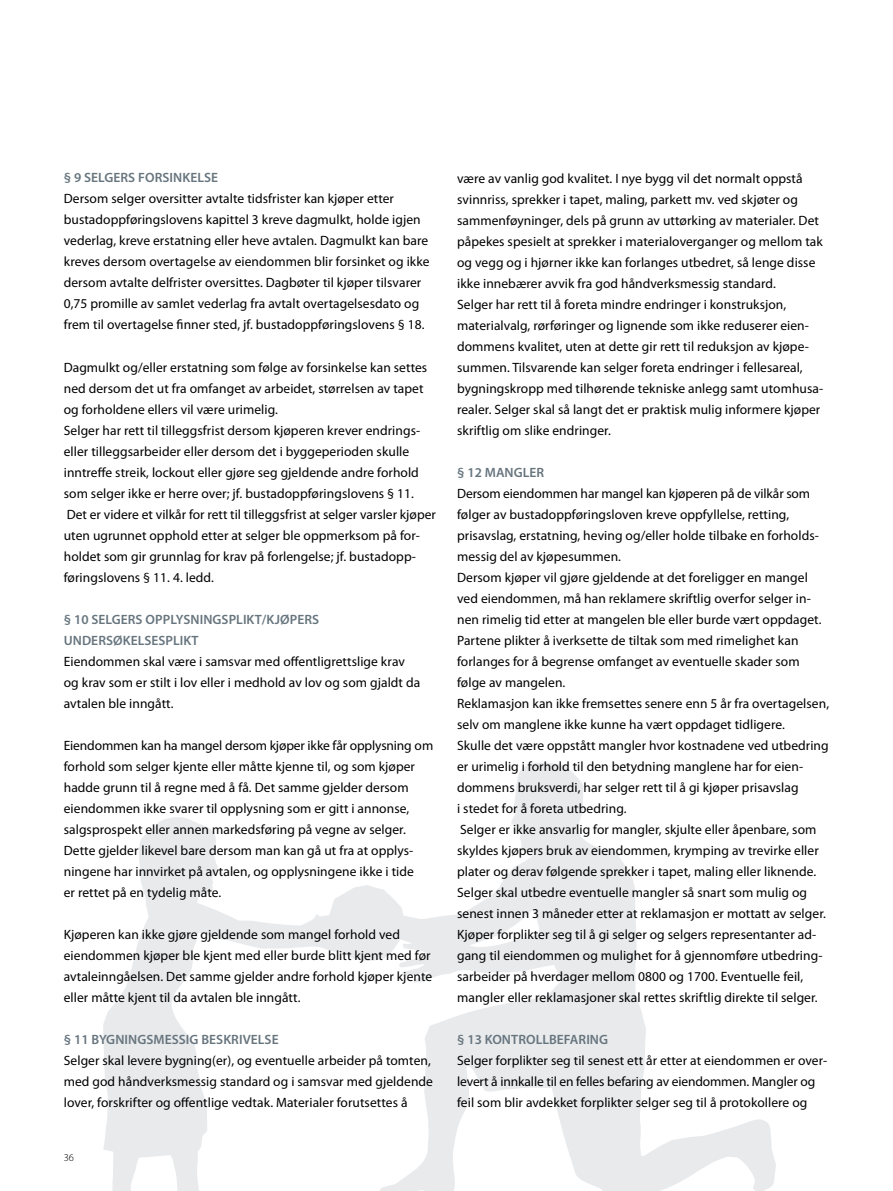
<style>
.page{position:relative;width:893px;height:1191px;background:#fff}
.page>*{position:absolute;margin:0;border:0;box-sizing:border-box;transform-origin:0 0}
.t1{font:13.5px/21px "Myriad Pro";letter-spacing:.005em;color:#000}
.t2{font:600 13.5px/21px "Myriad Pro";letter-spacing:.005em;color:#67757e}
.t3{font:300 10.5px "Myriad Pro";color:#000}
</style>
<div class="page">
<svg style="left:103px;top:763px;width:673px;height:428px"></svg>
<p class="t2" style="left:64px;top:168px;width:156px">§ 9 SELGERS FORSINKELSE</p>
<p class="t1" style="left:64px;top:189px;width:367px">Dersom selger oversitter avtalte tidsfrister kan kjøper etter bustadoppføringslovens kapittel 3 kreve dagmulkt, holde igjen vederlag, kreve erstatning eller heve avtalen. Dagmulkt kan bare kreves dersom overtagelse av eiendommen blir forsinket og ikke dersom avtalte delfrister oversittes. Dagbøter til kjøper tilsvarer 0,75 promille av samlet vederlag fra avtalt overtagelsesdato og frem til overtagelse finner sted, jf. bustadoppføringslovens § 18.</p>
<p class="t1" style="left:64px;top:357px;width:374px">Dagmulkt og/eller erstatning som følge av forsinkelse kan settes ned dersom det ut fra omfanget av arbeidet, størrelsen av tapet og forholdene ellers vil være urimelig.<br>Selger har rett til tilleggsfrist dersom kjøperen krever endrings&shy;eller tilleggsarbeider eller dersom det i byggeperioden skulle inntreffe streik, lockout eller gjøre seg gjeldende andre forhold som selger ikke er herre over; jf. bustadoppføringslovens § 11.<br>Det er videre et vilkår for rett til tilleggsfrist at selger varsler kjøper uten ugrunnet opphold etter at selger ble oppmerksom på for&shy;holdet som gir grunnlag for krav på forlengelse; jf. bustadopp&shy;føringslovens § 11. 4. ledd.</p>
<p class="t2" style="left:64px;top:609px;width:257px">§ 10 SELGERS OPPLYSNINGSPLIKT/KJØPERS<br>UNDERSØKELSESPLIKT</p>
<p class="t1" style="left:64px;top:651px;width:358px">Eiendommen skal være i samsvar med offentligrettslige krav og krav som er stilt i lov eller i medhold av lov og som gjaldt da avtalen ble inngått.</p>
<p class="t1" style="left:64px;top:735px;width:371px">Eiendommen kan ha mangel dersom kjøper ikke får opplysning om forhold som selger kjente eller måtte kjenne til, og som kjøper hadde grunn til å regne med å få. Det samme gjelder dersom eiendommen ikke svarer til opplysning som er gitt i annonse, salgsprospekt eller annen markedsføring på vegne av selger.<br>Dette gjelder likevel bare dersom man kan gå ut fra at opplys&shy;ningene har innvirket på avtalen, og opplysningene ikke i tide<br>er rettet på en tydelig måte.</p>
<p class="t1" style="left:64px;top:924px;width:370px">Kjøperen kan ikke gjøre gjeldende som mangel forhold ved eiendommen kjøper ble kjent med eller burde blitt kjent med før avtaleinngåelsen. Det samme gjelder andre forhold kjøper kjente eller måtte kjent til da avtalen ble inngått.</p>
<p class="t2" style="left:64px;top:1029px;width:216px">§ 11 BYGNINGSMESSIG BESKRIVELSE</p>
<p class="t1" style="left:64px;top:1050px;width:371px">Selger skal levere bygning(er), og eventuelle arbeider på tomten, med god håndverksmessig standard og i samsvar med gjeldende lover, forskrifter og offentlige vedtak. Materialer forutsettes å</p>
<p class="t3" style="left:64px;top:1151px;width:12px">36</p>
<p class="t1" style="left:457px;top:168px;width:368px">være av vanlig god kvalitet. I nye bygg vil det normalt oppstå svinnriss, sprekker i tapet, maling, parkett mv. ved skjøter og sammenføyninger, dels på grunn av uttørking av materialer. Det påpekes spesielt at sprekker i materialoverganger og mellom tak og vegg og i hjørner ikke kan forlanges utbedret, så lenge disse ikke innebærer avvik fra god håndverksmessig standard.<br>Selger har rett til å foreta mindre endringer i konstruksjon, materialvalg, rørføringer og lignende som ikke reduserer eien&shy;dommens kvalitet, uten at dette gir rett til reduksjon av kjøpe&shy;summen. Tilsvarende kan selger foreta endringer i fellesareal, bygningskropp med tilhørende tekniske anlegg samt utomhusa&shy;realer. Selger skal så langt det er praktisk mulig informere kjøper skriftlig om slike endringer.</p>
<p class="t2" style="left:457px;top:462px;width:89px">§ 12 MANGLER</p>
<p class="t1" style="left:457px;top:483px;width:374px">Dersom eiendommen har mangel kan kjøperen på de vilkår som følger av bustadoppføringsloven kreve oppfyllelse, retting, prisavslag, erstatning, heving og/eller holde tilbake en forholds&shy;messig del av kjøpesummen.<br>Dersom kjøper vil gjøre gjeldende at det foreligger en mangel ved eiendommen, må han reklamere skriftlig overfor selger in&shy;nen rimelig tid etter at mangelen ble eller burde vært oppdaget.<br>Partene plikter å iverksette de tiltak som med rimelighet kan forlanges for å begrense omfanget av eventuelle skader som følge av mangelen.<br>Reklamasjon kan ikke fremsettes senere enn 5 år fra overtagelsen, selv om manglene ikke kunne ha vært oppdaget tidligere.<br>Skulle det være oppstått mangler hvor kostnadene ved utbedring er urimelig i forhold til den betydning manglene har for eien&shy;dommens bruksverdi, har selger rett til å gi kjøper prisavslag<br>i stedet for å foreta utbedring.<br>Selger er ikke ansvarlig for mangler, skjulte eller åpenbare, som skyldes kjøpers bruk av eiendommen, krymping av trevirke eller plater og derav følgende sprekker i tapet, maling eller liknende.<br>Selger skal utbedre eventuelle mangler så snart som mulig og senest innen 3 måneder etter at reklamasjon er mottatt av selger.<br>Kjøper forplikter seg til å gi selger og selgers representanter ad&shy;gang til eiendommen og mulighet for å gjennomføre utbedring&shy;sarbeider på hverdager mellom 0800 og 1700. Eventuelle feil, mangler eller reklamasjoner skal rettes skriftlig direkte til selger.</p>
<p class="t2" style="left:457px;top:1029px;width:153px">§ 13 KONTROLLBEFARING</p>
<p class="t1" style="left:457px;top:1050px;width:372px">Selger forplikter seg til senest ett år etter at eiendommen er over&shy;levert å innkalle til en felles befaring av eiendommen. Mangler og feil som blir avdekket forplikter selger seg til å protokollere og</p>
</div>
